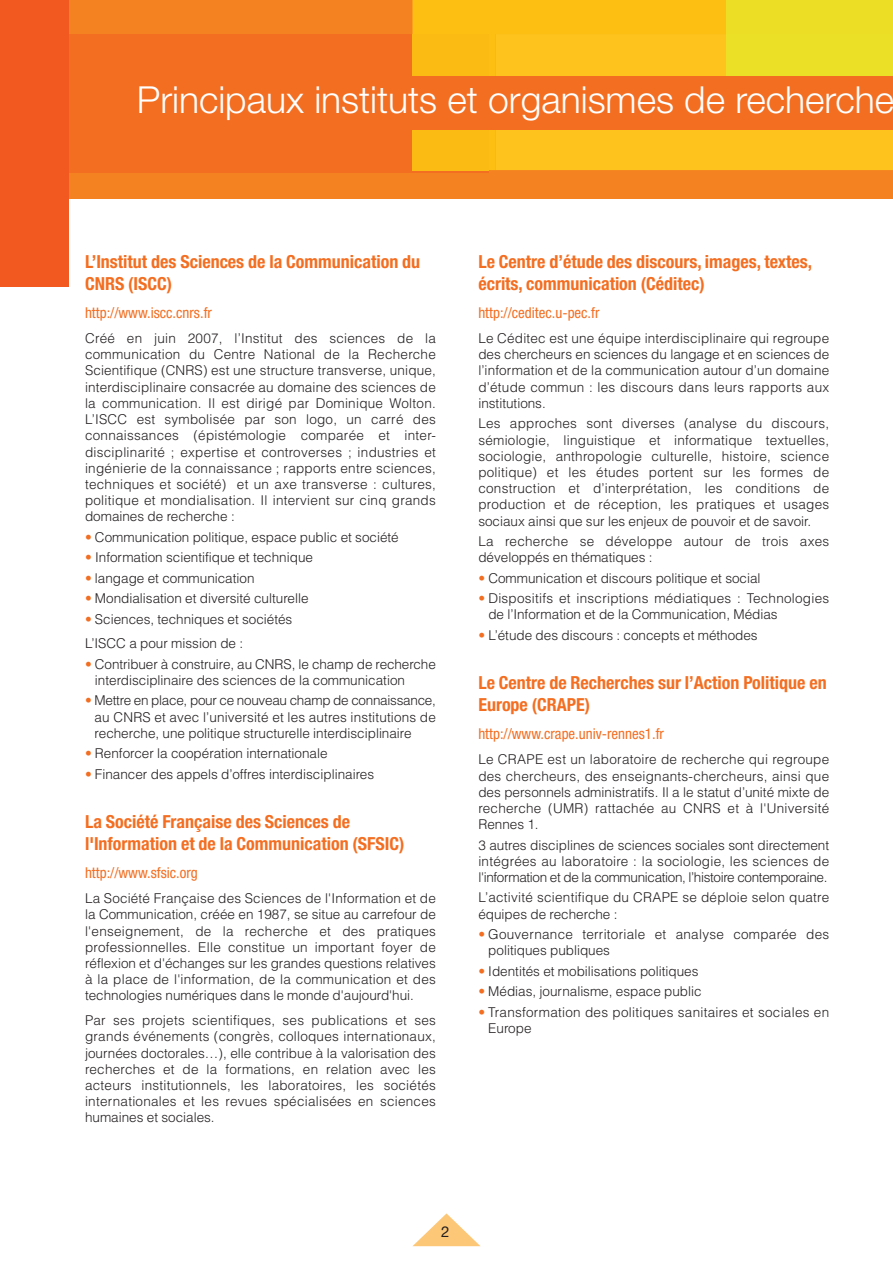
<style>
.page{position:relative;width:893px;height:1263px;background:#fff}
.page>*{position:absolute;margin:0;border:0;box-sizing:border-box;transform-origin:0 0}
.t1{font:300 37.2px "Helvetica Neue";color:#fff}
.t2{font:700 condensed 18px/21.6px "Helvetica Neue";color:#f36e21}
.t3{font:condensed 15px "Helvetica Neue";color:#f36e21}
.t4{font:15px "Helvetica Neue";color:#231f20}
.t5{font:300 13.5px/16.2px "Helvetica";color:#231f20;text-align:justify}
.t6{font:300 13.5px/16.2px "Helvetica";letter-spacing:.02em;color:#231f20}
.s1{color:#f36e21}
</style>
<div class="page">
<div style="left:0;top:0;width:893px;height:198px;background:#f58220"></div>
<div style="left:0;top:34px;width:489px;height:138px;background:#f36e21"></div>
<div style="left:412px;top:0;width:314px;height:170px;background:#fdbf11"></div>
<div style="left:495px;top:34px;width:398px;height:136px;background:#fec31c"></div>
<div style="left:412px;top:34px;width:77px;height:136px;background:#fcbb13"></div>
<div style="left:726px;top:0;width:167px;height:34px;background:#ecde24"></div>
<div style="left:726px;top:34px;width:167px;height:43px;background:#ece026"></div>
<svg style="left:413px;top:1213px;width:67px;height:33px"></svg>
<div style="left:137px;top:77px;width:756px;height:53px;background:#f36e21"></div>
<div style="left:0;top:0;width:68px;height:286px;background:#f15921"></div>
<h1 class="t1" style="left:137px;top:77px;width:759px">Principaux instituts et organismes de recherche</h1>
<h2 class="t2" style="left:85px;top:252px;width:337px">L’Institut des Sciences de la Communication du<br>CNRS (ISCC)</h2>
<p class="t3" style="left:85px;top:307px;width:128px">http://www.iscc.cnrs.fr</p>
<p class="t5" style="left:85px;top:331px;width:352px">Créé en juin 2007, l’Institut des sciences de la communication du Centre National de la Recherche Scientifique (CNRS) est une structure transverse, unique, interdisciplinaire consacrée au domaine des sciences de la communication. Il est dirigé par Dominique Wolton.<br>L’ISCC est symbolisée par son logo, un carré des connaissances (épistémologie comparée et inter&shy;disciplinarité ; expertise et controverses ; industries et ingénierie de la connaissance ; rapports entre sciences, techniques et société) et un axe transverse : cultures, politique et mondialisation. Il intervient sur cinq grands domaines de recherche :</p>
<p class="t5" style="left:85px;top:530px;width:315px"><span class="s1">•</span> Communication politique, espace public et société</p>
<p class="t5" style="left:85px;top:551px;width:229px"><span class="s1">•</span> Information scientifique et technique</p>
<p class="t5" style="left:85px;top:571px;width:171px"><span class="s1">•</span> langage et communication</p>
<p class="t5" style="left:85px;top:591px;width:225px"><span class="s1">•</span> Mondialisation et diversité culturelle</p>
<p class="t5" style="left:85px;top:608px;width:209px;line-height:24.8px"><span class="s1">•</span> Sciences, techniques et sociétés<br>L’ISCC a pour mission de :</p>
<p class="t5" style="left:95px;top:657px;width:342px;text-indent:-10px"><span class="s1">•</span> Contribuer à construire, au CNRS, le champ de recherche interdisciplinaire des sciences de la communication</p>
<p class="t5" style="left:95px;top:694px;width:343px;text-indent:-10px"><span class="s1">•</span> Mettre en place, pour ce nouveau champ de connaissance, au CNRS et avec l’université et les autres institutions de recherche, une politique structurelle interdisciplinaire</p>
<p class="t5" style="left:85px;top:747px;width:244px"><span class="s1">•</span> Renforcer la coopération internationale</p>
<p class="t5" style="left:85px;top:767px;width:291px"><span class="s1">•</span> Financer des appels d’offres interdisciplinaires</p>
<h2 class="t2" style="left:85px;top:812px;width:321px">La Société Française des Sciences de l'Information et de la Communication (SFSIC)</h2>
<p class="t3" style="left:85px;top:867px;width:114px">http://www.sfsic.org</p>
<p class="t5" style="left:85px;top:892px;width:352px">La Société Française des Sciences de l'Information et de la Communication, créée en 1987, se situe au carrefour de l'enseignement, de la recherche et des pratiques professionnelles. Elle constitue un important foyer de réflexion et d'échanges sur les grandes questions relatives à la place de l'information, de la communication et des technologies numériques dans le monde d'aujourd'hui.</p>
<p class="t5" style="left:85px;top:1013px;width:352px">Par ses projets scientifiques, ses publications et ses grands événements (congrès, colloques internationaux, journées doctorales…), elle contribue à la valorisation des recherches et de la formations, en relation avec les acteurs institutionnels, les laboratoires, les sociétés internationales et les revues spécialisées en sciences humaines et sociales.</p>
<h2 class="t2" style="left:478px;top:252px;width:335px">Le Centre d’étude des discours, images, textes, écrits, communication (Céditec)</h2>
<p class="t3" style="left:478px;top:307px;width:123px">http://ceditec.u-pec.fr</p>
<p class="t5" style="left:478px;top:331px;width:352px">Le Céditec est une équipe interdisciplinaire qui regroupe des chercheurs en sciences du langage et en sciences de l’information et de la communication autour d’un domaine d’étude commun : les discours dans leurs rapports aux institutions.</p>
<p class="t5" style="left:478px;top:417px;width:352px">Les approches sont diverses (analyse du discours, sémiologie, linguistique et informatique textuelles, sociologie, anthropologie culturelle, histoire, science politique) et les études portent sur les formes de construction et d’interprétation, les conditions de production et de réception, les pratiques et usages sociaux ainsi que sur les enjeux de pouvoir et de savoir.</p>
<p class="t6" style="left:478px;top:534px;width:352px">La recherche se développe autour de trois axes développés en thématiques :</p>
<p class="t5" style="left:478px;top:571px;width:284px"><span class="s1">•</span> Communication et discours politique et social</p>
<p class="t6" style="left:488px;top:591px;width:342px;text-indent:-10px"><span class="s1">•</span> Dispositifs et inscriptions médiatiques : Technologies de l’Information et de la Communication, Médias</p>
<p class="t5" style="left:478px;top:628px;width:281px"><span class="s1">•</span> L’étude des discours : concepts et méthodes</p>
<h2 class="t2" style="left:478px;top:673px;width:350px">Le Centre de Recherches sur l’Action Politique en<br>Europe (CRAPE)</h2>
<p class="t3" style="left:478px;top:728px;width:187px">http://www.crape.univ-rennes1.fr</p>
<p class="t5" style="left:478px;top:753px;width:352px">Le CRAPE est un laboratoire de recherche qui regroupe des chercheurs, des enseignants-chercheurs, ainsi que des personnels administratifs. Il a le statut d’unité mixte de recherche (UMR) rattachée au CNRS et à l'Université Rennes 1.</p>
<p class="t5" style="left:478px;top:838px;width:352px">3 autres disciplines de sciences sociales sont directement intégrées au laboratoire : la sociologie, les sciences de l'information et de la communication, l’histoire contemporaine.</p>
<p class="t6" style="left:478px;top:891px;width:352px">L’activité scientifique du CRAPE se déploie selon quatre équipes de recherche :</p>
<p class="t6" style="left:488px;top:927px;width:342px;text-indent:-10px"><span class="s1">•</span> Gouvernance territoriale et analyse comparée des politiques publiques</p>
<p class="t5" style="left:478px;top:964px;width:222px"><span class="s1">•</span> Identités et mobilisations politiques</p>
<p class="t5" style="left:478px;top:984px;width:225px"><span class="s1">•</span> Médias, journalisme, espace public</p>
<p class="t6" style="left:488px;top:1005px;width:342px;text-indent:-10px"><span class="s1">•</span> Transformation des politiques sanitaires et sociales en<br>Europe</p>
<p class="t4" style="left:441px;top:1226px;width:10px">2</p>
</div>
